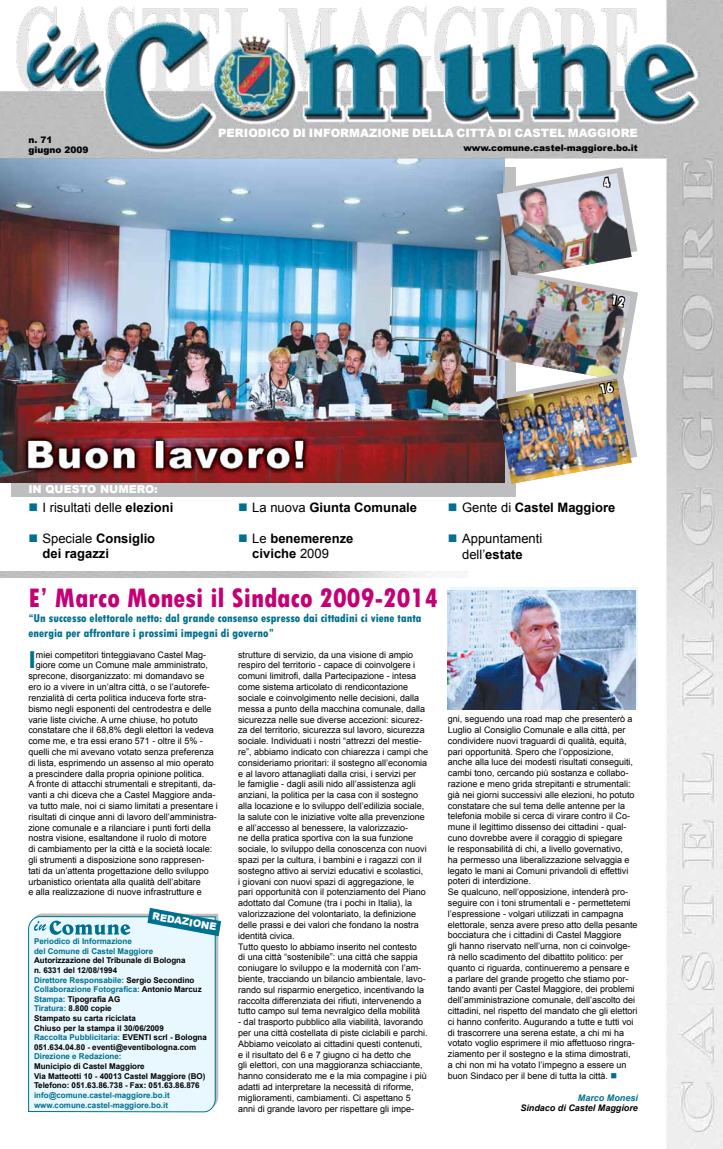
<style>
.page{position:relative;width:723px;height:1149px;background:#fff}
.page>*{position:absolute;margin:0;border:0;box-sizing:border-box;transform-origin:0 0}
.t1{font:800 condensed 28px "Tw Cen";color:#c40075}
.t2{font:800 condensed 25.6px "Tw Cen";color:#00708f}
.t3{font:700 13px/15.6px "Arial";color:#000}
.t4{font:13px/15.6px "Arial";color:#000;text-align:center}
.t5{font:800 condensed 12px/14.4px "Tw Cen";color:#00708f}
.t6{font:900 11.5px "Arial";color:#fff}
.t7{font:900 11px "Arial";color:#fff}
.t8{font:900 10px "Arial";color:#fff}
.t9{font:9px/10.8px "Arial";color:#000}
.t10{font:900 9px/10.8px "Arial";color:#000}
.t11{font:italic 700 9px "Arial";color:#000}
.t12{font:italic 700 9px "Arial";color:#00708f}
.t13{font:700 8px/9.6px "Arial";color:#000}
.t14{font:700 8px/9.6px "Arial";color:#00708f}
.s1{color:#00708f}
.s2{font-weight:700}
.s3{font-weight:400}
</style>
<div class="page">
<img style="left:0;top:0;width:723px;height:1148px">
<img style="left:0;top:571px;width:468px;height:6px">
<div style="left:28px;top:915px;width:188px;height:196px;background:#e9f7fe"></div>
<svg style="left:147px;top:907px;width:74px;height:28px"></svg>
<svg style="left:34px;top:920px;width:96px;height:14px"></svg>
<svg style="left:451px;top:587px;width:187px;height:119px"></svg>
<img style="left:448px;top:590px;width:187px;height:119px">
<img style="left:496px;top:165px;width:142px;height:318px">
<p class="t10" style="left:28px;top:134px;width:62px">N. 71<br>GIUGNO 2009</p>
<p class="t6" style="left:218px;top:125px;width:421px">PERIODICO DI INFORMAZIONE DELLA CITTÀ DI CASTEL MAGGIORE</p>
<p class="t10" style="left:463px;top:142px;width:176px">WWW.COMUNE.CASTEL-MAGGIORE.BO.IT</p>
<p class="t7" style="left:28px;top:481px;width:131px">I N QUESTO NUMERO:</p>
<h3 class="t4" style="left:28px;top:500px;width:146px"><span class="s1">■</span> I risultati delle <span class="s2">elezioni</span></h3>
<h3 class="t3" style="left:43px;top:530px;width:114px;text-indent:-14px"><span class="s1">■</span> <span class="s3">Speciale</span> Consiglio dei ragazzi</h3>
<h3 class="t3" style="left:238px;top:500px;width:180px"><span class="s1">■</span> <span class="s3">La nuova</span> Giunta Comunale</h3>
<h3 class="t3" style="left:252px;top:530px;width:103px;text-indent:-14px"><span class="s1">■</span> <span class="s3">Le</span> benemerenze civiche <span class="s3">2009</span></h3>
<h3 class="t3" style="left:448px;top:500px;width:169px"><span class="s1">■</span> <span class="s3">Gente di</span> Castel Maggiore</h3>
<h3 class="t4" style="left:448px;top:531px;width:96px"><span class="s1">■</span> Appuntamenti dell’<span class="s2">estate</span></h3>
<h1 class="t1" style="left:28px;top:580px;width:411px">E’ Marco Monesi il Sindaco 2009-2014</h1>
<h3 class="t5" style="left:28px;top:611px;width:395px">“Un successo elettorale netto: dal grande consenso espresso dai cittadini ci viene tanta energia per affrontare i prossimi impegni di governo”</h3>
<h2 class="t2" style="left:28px;top:645px;width:9px">I</h2>
<p class="t9" style="left:36px;top:649px;width:172px">miei competitori tinteggiavano Castel Mag-</p>
<p class="t9" style="left:36px;top:659px;width:174px">giore come un Comune male amministrato,</p>
<p class="t9" style="left:28px;top:670px;width:178px">sprecone, disorganizzato: mi domandavo se</p>
<p class="t9" style="left:28px;top:681px;width:183px">ero io a vivere in un’altra città, o se l’autorefe-</p>
<p class="t9" style="left:28px;top:692px;width:180px">renzialità di certa politica induceva forte stra-</p>
<p class="t9" style="left:28px;top:703px;width:185px">bismo negli esponenti del centrodestra e delle</p>
<p class="t9" style="left:28px;top:713px;width:171px">varie liste civiche. A urne chiuse, ho potuto</p>
<p class="t9" style="left:28px;top:724px;width:187px">constatare che il 68,8% degli elettori la vedeva</p>
<p class="t9" style="left:28px;top:735px;width:176px">come me, e tra essi erano 571 - oltre il 5% -</p>
<p class="t9" style="left:28px;top:746px;width:187px">quelli che mi avevano votato senza preferenza</p>
<p class="t9" style="left:28px;top:757px;width:187px">di lista, esprimendo un assenso al mio operato</p>
<p class="t9" style="left:28px;top:767px;width:178px">a prescindere dalla propria opinione politica.</p>
<p class="t9" style="left:28px;top:778px;width:189px">A fronte di attacchi strumentali e strepitanti, da-</p>
<p class="t9" style="left:28px;top:789px;width:189px">vanti a chi diceva che a Castel Maggiore anda-</p>
<p class="t9" style="left:28px;top:800px;width:191px">va tutto male, noi ci siamo limitati a presentare i</p>
<p class="t9" style="left:28px;top:811px;width:190px">risultati di cinque anni di lavoro dell’amministra-</p>
<p class="t9" style="left:28px;top:821px;width:184px">zione comunale e a rilanciare i punti forti della</p>
<p class="t9" style="left:28px;top:832px;width:180px">nostra visione, esaltandone il ruolo di motore</p>
<p class="t9" style="left:28px;top:843px;width:186px">di cambiamento per la città e la società locale:</p>
<p class="t9" style="left:28px;top:854px;width:178px">gli strumenti a disposizione sono rappresen-</p>
<p class="t9" style="left:28px;top:865px;width:182px">tati da un’attenta progettazione dello sviluppo</p>
<p class="t9" style="left:28px;top:875px;width:174px">urbanistico orientata alla qualità dell’abitare</p>
<p class="t9" style="left:28px;top:886px;width:175px">e alla realizzazione di nuove infrastrutture e</p>
<p class="t8" style="left:154px;top:908px;width:67px;rotate:10deg">REDAZIONE</p>
<p class="t14" style="left:34px;top:936px;width:121px">Periodico di Informazione<br>del Comune di Castel Maggiore</p>
<p class="t13" style="left:34px;top:955px;width:174px">Autorizzazione del Tribunale di Bologna<br>n. 6331 del 12/08/1994<br><span class="s1">Direttore Responsabile:</span> Sergio Secondino <span class="s1">Collaborazione Fotografica:</span> Antonio Marcuz <span class="s1">Stampa:</span> Tipografia AG<br><span class="s1">Tiratura:</span> 8.800 copie<br>Stampato su carta riciclata<br>Chiuso per la stampa il 30/06/2009<br><span class="s1">Raccolta Pubblicitaria:</span> EVENTI scrl - Bologna 051.634.04.80 - eventi@eventibologna.com</p>
<p class="t14" style="left:34px;top:1051px;width:89px">Direzione e Redazione:</p>
<p class="t13" style="left:34px;top:1061px;width:173px">Municipio di Castel Maggiore<br>Via Matteotti 10 - 40013 Castel Maggiore (BO)<br>Telefono: 051.63.86.738 - Fax: 051.63.86.876</p>
<p class="t14" style="left:34px;top:1090px;width:137px">info@comune.castel-maggiore.bo.it www.comune.castel-maggiore.bo.it</p>
<p class="t9" style="left:238px;top:649px;width:191px">strutture di servizio, da una visione di ampio respiro del territorio - capace di coinvolgere i comuni limitrofi, dalla Partecipazione - intesa come sistema articolato di rendicontazione sociale e coinvolgimento nelle decisioni, dalla messa a punto della macchina comunale, dalla sicurezza nelle sue diverse accezioni: sicurez&shy;za del territorio, sicurezza sul lavoro, sicurezza sociale. Individuati i nostri “attrezzi del mestie&shy;re”, abbiamo indicato con chiarezza i campi che consideriamo prioritari: il sostegno all’economia e al lavoro attanagliati dalla crisi, i servizi per<br>le famiglie - dagli asili nido all’assistenza agli anziani, la politica per la casa con il sostegno alla locazione e lo sviluppo dell’edilizia sociale, la salute con le iniziative volte alla prevenzione e all’accesso al benessere, la valorizzazio-<br>ne della pratica sportiva con la sua funzione sociale, lo sviluppo della conoscenza con nuovi spazi per la cultura, i bambini e i ragazzi con il sostegno attivo ai servizi educativi e scolastici,<br>i giovani con nuovi spazi di aggregazione, le pari opportunità con il potenziamento del Piano adottato dal Comune (tra i pochi in Italia), la valorizzazione del volontariato, la definizione delle prassi e dei valori che fondano la nostra identità civica.<br>Tutto questo lo abbiamo inserito nel contesto<br>di una città “sostenibile”: una città che sappia coniugare lo sviluppo e la modernità con l’am&shy;biente, tracciando un bilancio ambientale, lavo&shy;rando sul risparmio energetico, incentivando la raccolta differenziata dei rifiuti, intervenendo a tutto campo sul tema nevralgico della mobilità</p>
<p class="t9" style="left:238px;top:1016px;width:191px">- dal trasporto pubblico alla viabilità, lavorando per una città costellata di piste ciclabili e parchi.<br>Abbiamo veicolato ai cittadini questi contenuti, e il risultato del 6 e 7 giugno ci ha detto che<br>gli elettori, con una maggioranza schiacciante, hanno considerato me e la mia compagine i più adatti ad interpretare la necessità di riforme, miglioramenti, cambiamenti. Ci aspettano 5 anni di grande lavoro per rispettare gli impe-</p>
<p class="t9" style="left:448px;top:713px;width:191px">gni, seguendo una road map che presenterò a Luglio al Consiglio Comunale e alla città, per condividere nuovi traguardi di qualità, equità, pari opportunità. Spero che l’opposizione, anche alla luce dei modesti risultati conseguiti, cambi tono, cercando più sostanza e collabo&shy;razione e meno grida strepitanti e strumentali: già nei giorni successivi alle elezioni, ho potuto constatare che sul tema delle antenne per la telefonia mobile si cerca di virare contro il Co&shy;mune il legittimo dissenso dei cittadini - qual&shy;cuno dovrebbe avere il coraggio di spiegare<br>le responsabilità di chi, a livello governativo,<br>ha permesso una liberalizzazione selvaggia e legato le mani ai Comuni privandoli di effettivi poteri di interdizione.<br>Se qualcuno, nell’opposizione, intenderà pro&shy;seguire con i toni strumentali e - permettetemi l’espressione - volgari utilizzati in campagna elettorale, senza avere preso atto della pesante bocciatura che i cittadini di Castel Maggiore<br>gli hanno riservato nell’urna, non ci coinvolge&shy;rà nello scadimento del dibattito politico: per quanto ci riguarda, continueremo a pensare e<br>a parlare del grande progetto che stiamo por&shy;tando avanti per Castel Maggiore, dei problemi dell’amministrazione comunale, dell’ascolto dei cittadini, nel rispetto del mandato che gli elettori ci hanno conferito. Augurando a tutte e tutti voi di trascorrere una serena estate, a chi mi ha votato voglio esprimere il mio affettuoso ringra&shy;ziamento per il sostegno e la stima dimostrati, a chi non mi ha votato l’impegno a essere un buon Sindaco per il bene di tutta la città. <span class="s1">■</span></p>
<p class="t12" style="left:578px;top:1091px;width:62px">Marco Monesi</p>
<p class="t11" style="left:520px;top:1101px;width:119px">Sindaco di Castel Maggiore</p>
</div>
